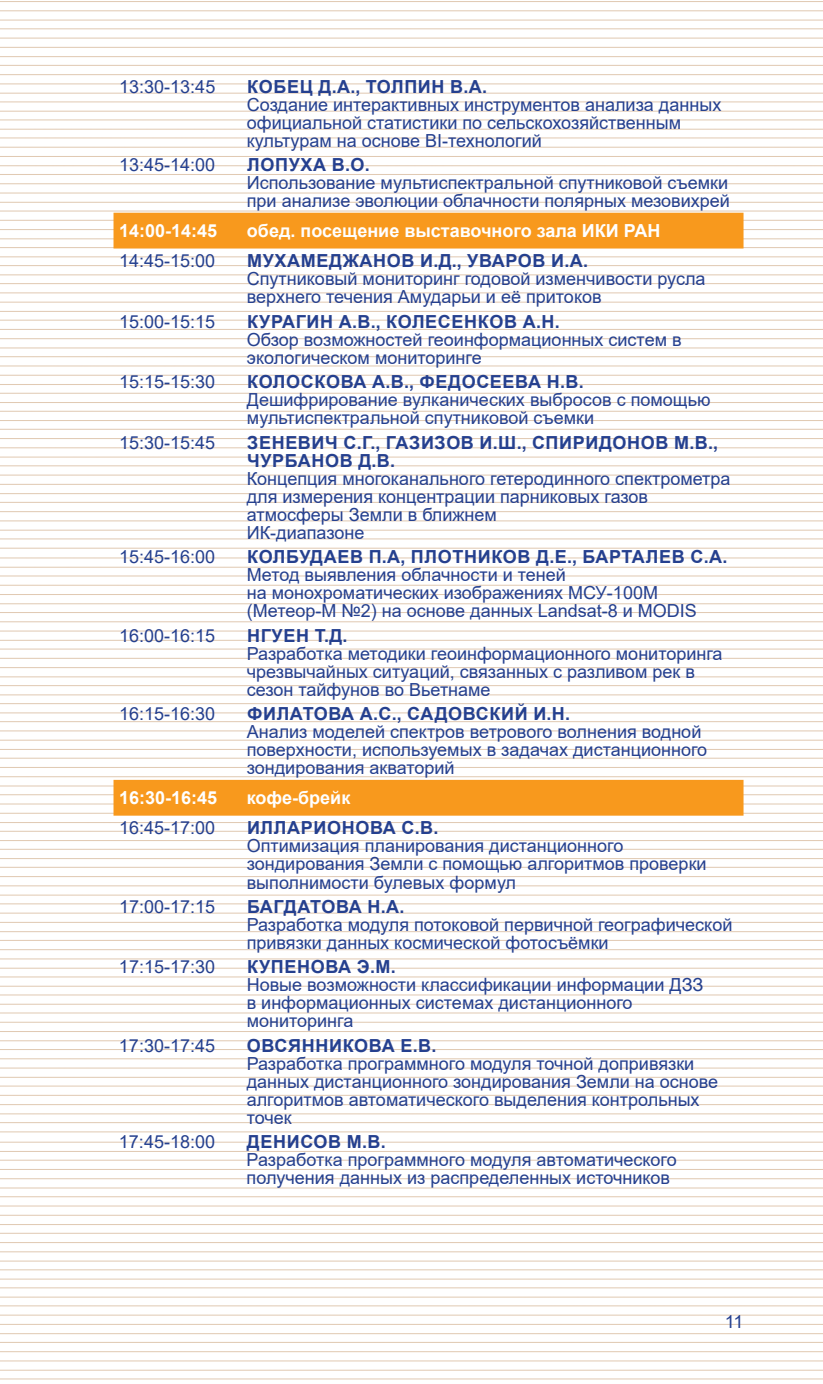
<style>
.page{position:relative;width:823px;height:1384px;background:#fff}
.page>*{position:absolute;margin:0;border:0;box-sizing:border-box;transform-origin:0 0}
.t1{font:18px/18px "Arial";color:#25408f}
.t2{font:700 18px/18px "Arial";letter-spacing:.035em;color:#25408f}
.t3{font:700 18px "Arial";color:#fff}
.t4{font:700 18px "Arial";letter-spacing:.01em;color:#25408f}
</style>
<div class="page">
<img style="left:0;top:1px;width:822px;height:1379px">
<svg style="left:113px;top:213px;width:630px;height:602px"></svg>
<p class="t1" style="left:119px;top:77px;width:98px">13:30-13:45</p>
<p class="t2" style="left:247px;top:77px;width:241px">КОБЕЦ Д.А., ТОЛПИН В.А.</p>
<p class="t1" style="left:247px;top:95px;width:475px">Создание интерактивных инструментов анализа данных официальной статистики по сельскохозяйственным культурам на основе BI-технологий</p>
<p class="t1" style="left:119px;top:155px;width:98px">13:45-14:00</p>
<p class="t2" style="left:247px;top:156px;width:124px">ЛОПУХА В.О.</p>
<p class="t1" style="left:247px;top:173px;width:484px">Использование мультиспектральной спутниковой съемки при анализе эволюции облачности полярных мезовихрей</p>
<p class="t3" style="left:119px;top:218px;width:100px">14:00-14:45</p>
<p class="t3" style="left:247px;top:218px;width:415px">обед. посещение выставочного зала ИКИ РАН</p>
<p class="t1" style="left:119px;top:252px;width:98px">14:45-15:00</p>
<p class="t2" style="left:247px;top:252px;width:342px">МУХАМЕДЖАНОВ И.Д., УВАРОВ И.А.</p>
<p class="t1" style="left:247px;top:270px;width:460px">Спутниковый мониторинг годовой изменчивости русла верхнего течения Амударьи и её притоков</p>
<p class="t1" style="left:119px;top:312px;width:98px">15:00-15:15</p>
<p class="t2" style="left:247px;top:312px;width:314px">КУРАГИН А.В., КОЛЕСЕНКОВ А.Н.</p>
<p class="t1" style="left:247px;top:330px;width:436px">Обзор возможностей геоинформационных систем в экологическом мониторинге</p>
<p class="t1" style="left:119px;top:373px;width:98px">15:15-15:30</p>
<p class="t2" style="left:247px;top:373px;width:338px">КОЛОСКОВА А.В., ФЕДОСЕЕВА Н.В.</p>
<p class="t1" style="left:247px;top:391px;width:465px">Дешифрирование вулканических выбросов с помощью мультиспектральной спутниковой съемки</p>
<p class="t1" style="left:119px;top:433px;width:98px">15:30-15:45</p>
<p class="t2" style="left:247px;top:433px;width:472px">ЗЕНЕВИЧ С.Г., ГАЗИЗОВ И.Ш., СПИРИДОНОВ М.В.,<br>ЧУРБАНОВ Д.В.</p>
<p class="t1" style="left:247px;top:469px;width:485px">Концепция многоканального гетеродинного спектрометра для измерения концентрации парниковых газов атмосферы Земли в ближнем<br>ИК-диапазоне</p>
<p class="t1" style="left:119px;top:548px;width:98px">15:45-16:00</p>
<p class="t2" style="left:247px;top:548px;width:481px">КОЛБУДАЕВ П.А, ПЛОТНИКОВ Д.Е., БАРТАЛЕВ С.А.</p>
<p class="t1" style="left:246px;top:566px;width:451px">Метод выявления облачности и теней<br>на монохроматических изображениях МСУ-100М (Метеор-М №2) на основе данных Landsat-8 и MODIS</p>
<p class="t1" style="left:119px;top:626px;width:98px">16:00-16:15</p>
<p class="t2" style="left:247px;top:626px;width:102px">НГУЕН Т.Д.</p>
<p class="t1" style="left:246px;top:644px;width:477px">Разработка методики геоинформационного мониторинга чрезвычайных ситуаций, связанных с разливом рек в сезон тайфунов во Вьетнаме</p>
<p class="t1" style="left:119px;top:704px;width:98px">16:15-16:30</p>
<p class="t2" style="left:247px;top:705px;width:324px">ФИЛАТОВА А.С., САДОВСКИЙ И.Н.</p>
<p class="t1" style="left:246px;top:722px;width:461px">Анализ моделей спектров ветрового волнения водной поверхности, используемых в задачах дистанционного зондирования акваторий</p>
<p class="t3" style="left:119px;top:785px;width:100px">16:30-16:45</p>
<p class="t3" style="left:246px;top:785px;width:105px">кофе-брейк</p>
<p class="t1" style="left:119px;top:819px;width:98px">16:45-17:00</p>
<p class="t2" style="left:247px;top:819px;width:193px">ИЛЛАРИОНОВА С.В.</p>
<p class="t1" style="left:246px;top:837px;width:461px">Оптимизация планирования дистанционного зондирования Земли с помощью алгоритмов проверки выполнимости булевых формул</p>
<p class="t1" style="left:119px;top:897px;width:98px">17:00-17:15</p>
<p class="t4" style="left:247px;top:893px;width:159px">БАГДАТОВА Н.А.</p>
<p class="t1" style="left:246px;top:915px;width:487px">Разработка модуля потоковой первичной географической привязки данных космической фотосъёмки</p>
<p class="t1" style="left:119px;top:958px;width:98px">17:15-17:30</p>
<p class="t2" style="left:247px;top:958px;width:150px">КУПЕНОВА Э.М.</p>
<p class="t1" style="left:246px;top:976px;width:458px">Новые возможности классификации информации ДЗЗ в информационных системах дистанционного мониторинга</p>
<p class="t1" style="left:119px;top:1036px;width:98px">17:30-17:45</p>
<p class="t2" style="left:247px;top:1036px;width:191px">ОВСЯННИКОВА Е.В.</p>
<p class="t1" style="left:246px;top:1054px;width:473px">Разработка программного модуля точной допривязки данных дистанционного зондирования Земли на основе алгоритмов автоматического выделения контрольных точек</p>
<p class="t1" style="left:119px;top:1132px;width:98px">17:45-18:00</p>
<p class="t2" style="left:247px;top:1133px;width:140px">ДЕНИСОВ М.В.</p>
<p class="t1" style="left:246px;top:1150px;width:431px">Разработка программного модуля автоматического получения данных из распределенных источников</p>
<p class="t1" style="left:724px;top:1312px;width:20px">11</p>
</div>
